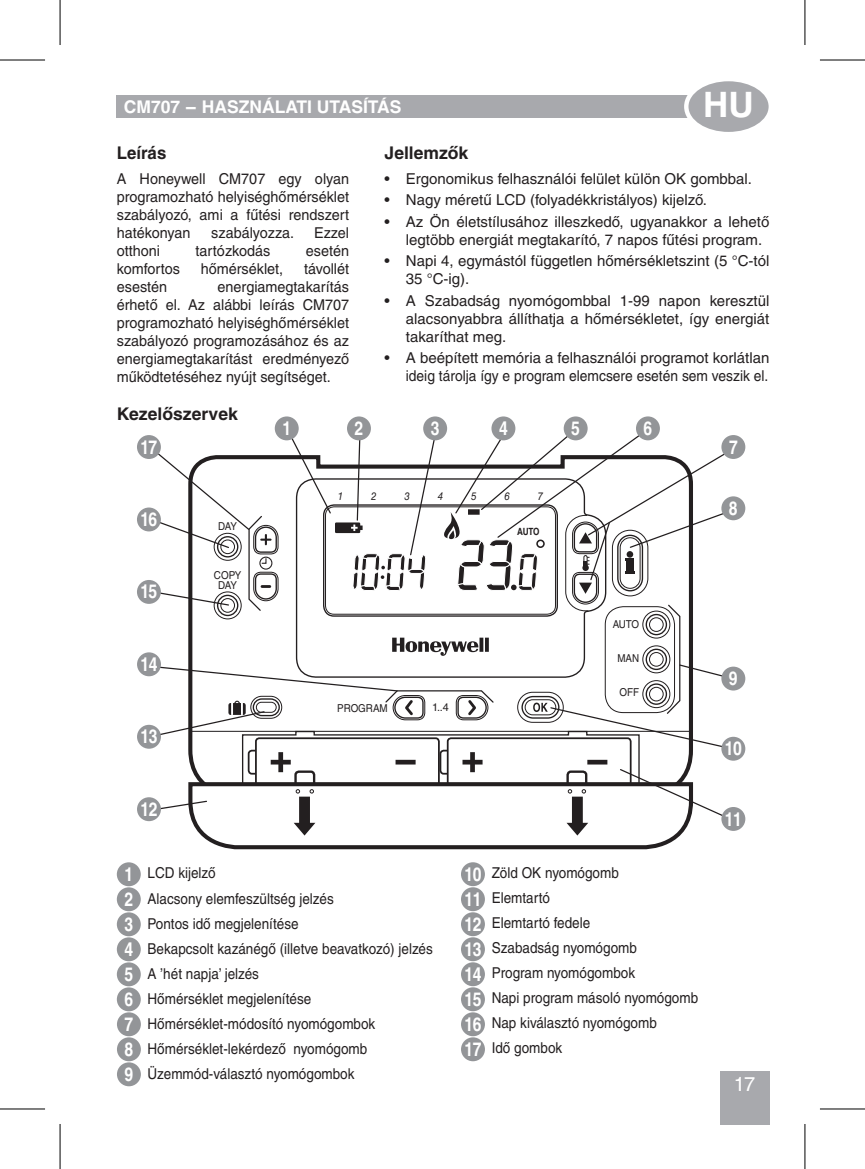
<style>
.page{position:relative;width:865px;height:1169px;background:#fff}
.page>*{position:absolute;margin:0;border:0;box-sizing:border-box;transform-origin:0 0}
.t1{font:700 35px "Helvetica LT Std";color:#fff}
.t2{font:20px "Helvetica LT Std";color:#fff}
.t3{font:700 condensed 19.25px/25px "Helvetica";letter-spacing:-.03em;color:#fff;text-align:justify}
.t4{font:700 17.5px "Helvetica CE";color:#fff}
.t5{font:700 17.5px "Helvetica CE";color:#231f20}
.t6{font:700 17.5px "Helvetica CE";color:#231f20;scale:.96 1}
.t7{font:15px/18px "Helvetica CE";color:#231f20}
.t8{font:15px/25px "Helvetica CE";color:#231f20;scale:.9 1}
.t9{font:15px/18px "Helvetica CE";color:#231f20;text-align:justify;scale:.96 1}
.t10{font:11px/10.2px "Helvetica LT Std";color:#231f20;text-align:center;scale:.9 1}
.t11{font:italic 11px "Helvetica LT Std";color:#231f20;scale:.9 1}
.t12{font:11px "Helvetica LT Std";color:#231f20}
</style>
<div class="page">
<div style="left:719px;top:1072px;width:50px;height:53px;background:#a8a9ad"></div>
<div style="left:117px;top:95px;width:584px;height:23px;background:#a8a9ad"></div>
<div style="left:686px;top:79px;width:84px;height:55px;background:#a8a9ad;border-radius:50%"></div>
<div style="left:683px;top:77px;width:89px;height:59px;border:4px solid #fff;border-radius:50%"></div>
<div style="left:117px;top:862px;width:24px;height:24px;background:#939598;border-radius:50%"></div>
<div style="left:117px;top:887px;width:24px;height:24px;background:#939598;border-radius:50%"></div>
<div style="left:117px;top:912px;width:24px;height:24px;background:#939598;border-radius:50%"></div>
<div style="left:117px;top:937px;width:24px;height:24px;background:#939598;border-radius:50%"></div>
<div style="left:117px;top:962px;width:24px;height:24px;background:#939598;border-radius:50%"></div>
<div style="left:117px;top:987px;width:24px;height:24px;background:#939598;border-radius:50%"></div>
<div style="left:137px;top:507px;width:24px;height:24px;background:#939598;border-radius:50%"></div>
<div style="left:137px;top:580px;width:24px;height:24px;background:#939598;border-radius:50%"></div>
<div style="left:137px;top:435px;width:24px;height:24px;background:#939598;border-radius:50%"></div>
<div style="left:274px;top:416px;width:24px;height:24px;background:#939598;border-radius:50%"></div>
<div style="left:347px;top:416px;width:24px;height:24px;background:#939598;border-radius:50%"></div>
<div style="left:491px;top:416px;width:24px;height:24px;background:#939598;border-radius:50%"></div>
<div style="left:423px;top:416px;width:24px;height:24px;background:#939598;border-radius:50%"></div>
<div style="left:563px;top:416px;width:24px;height:24px;background:#939598;border-radius:50%"></div>
<div style="left:721px;top:496px;width:24px;height:24px;background:#939598;border-radius:50%"></div>
<div style="left:721px;top:667px;width:24px;height:23px;background:#939598;border-radius:50%"></div>
<div style="left:721px;top:737px;width:24px;height:24px;background:#939598;border-radius:50%"></div>
<div style="left:721px;top:435px;width:24px;height:24px;background:#939598;border-radius:50%"></div>
<div style="left:137px;top:797px;width:24px;height:24px;background:#939598;border-radius:50%"></div>
<div style="left:137px;top:725px;width:24px;height:24px;background:#939598;border-radius:50%"></div>
<div style="left:137px;top:652px;width:24px;height:24px;background:#939598;border-radius:50%"></div>
<div style="left:721px;top:807px;width:24px;height:24px;background:#939598;border-radius:50%"></div>
<svg style="left:148px;top:428px;width:587px;height:419px"></svg>
<div style="left:635px;top:416px;width:24px;height:24px;background:#939598;border-radius:50%"></div>
<div style="left:117px;top:1012px;width:24px;height:24px;background:#939598;border-radius:50%"></div>
<div style="left:117px;top:1037px;width:24px;height:24px;background:#939598;border-radius:50%"></div>
<div style="left:117px;top:1062px;width:24px;height:24px;background:#939598;border-radius:50%"></div>
<div style="left:461px;top:862px;width:23px;height:24px;background:#939598;border-radius:50%"></div>
<div style="left:461px;top:887px;width:23px;height:24px;background:#939598;border-radius:50%"></div>
<div style="left:461px;top:912px;width:23px;height:24px;background:#939598;border-radius:50%"></div>
<div style="left:461px;top:937px;width:23px;height:24px;background:#939598;border-radius:50%"></div>
<div style="left:461px;top:962px;width:23px;height:24px;background:#939598;border-radius:50%"></div>
<div style="left:461px;top:987px;width:23px;height:24px;background:#939598;border-radius:50%"></div>
<div style="left:461px;top:1012px;width:23px;height:24px;background:#939598;border-radius:50%"></div>
<div style="left:461px;top:1037px;width:23px;height:24px;background:#939598;border-radius:50%"></div>
<hr style="left:60px;top:0;width:1px;height:45px;background:#000">
<hr style="left:0;top:60px;width:45px;height:1px;background:#000">
<hr style="left:804px;top:0;width:1px;height:45px;background:#000">
<hr style="left:819px;top:60px;width:45px;height:1px;background:#000">
<hr style="left:60px;top:1124px;width:1px;height:45px;background:#000">
<hr style="left:0;top:1108px;width:45px;height:1px;background:#000">
<hr style="left:804px;top:1124px;width:1px;height:45px;background:#000">
<hr style="left:819px;top:1108px;width:45px;height:1px;background:#000">
<p class="t4" style="left:124px;top:97px;width:279px">CM707 - HASZNÁLATI UTASÍTÁS</p>
<h1 class="t1" style="left:702px;top:84px;width:52px">HU</h1>
<p class="t5" style="left:384px;top:142px;width:85px">Jellemzők</p>
<p class="t7" style="left:384px;top:169px;width:369px">• Ergonomikus felhasználói felület külön OK gombbal.</p>
<p class="t7" style="left:384px;top:191px;width:324px">• Nagy méretű LCD (folyadékkristályos) kijelző.</p>
<p class="t7" style="left:405px;top:212px;width:365px;text-indent:-21px">• Az Ön életstílusához illeszkedő, ugyanakkor a lehető legtöbb energiát megtakarító, 7 napos fűtési program.</p>
<p class="t7" style="left:405px;top:252px;width:365px;text-indent:-21px">• Napi 4, egymástól független hőmérsékletszint (5 °C-tól<br>35 °C-ig).</p>
<p class="t7" style="left:405px;top:292px;width:365px;text-align:justify;text-indent:-21px">• A Szabadság nyomógombbal 1-99 napon keresztül alacsonyabbra állíthatja a hőmérsékletet, így energiát takaríthat meg.</p>
<p class="t7" style="left:384px;top:349px;width:386px;text-align:right">• A beépített memória a felhasználói programot korlátlan ideig tárolja így e program elemcsere esetén sem veszik el.</p>
<p class="t6" style="left:117px;top:142px;width:53px">Leírás</p>
<p class="t9" style="left:117px;top:169px;width:243px">A Honeywell CM707 egy olyan programozható helyiséghőmérséklet szabályozó, ami a fűtési rendszert hatékonyan</p>
<p class="t9" style="left:211px;top:223px;width:88px">szabályozza.</p>
<p class="t9" style="left:314px;top:223px;width:38px">Ezzel</p>
<p class="t9" style="left:117px;top:241px;width:47px">otthoni</p>
<p class="t9" style="left:195px;top:241px;width:79px">tartózkodás</p>
<p class="t9" style="left:306px;top:241px;width:47px">esetén</p>
<p class="t9" style="left:117px;top:259px;width:67px">komfortos</p>
<p class="t9" style="left:201px;top:259px;width:87px">hőmérséklet,</p>
<p class="t9" style="left:304px;top:259px;width:48px">távollét</p>
<p class="t9" style="left:117px;top:277px;width:54px">esestén</p>
<p class="t9" style="left:117px;top:277px;width:243px;text-indent:101px">energiamegtakarítás érhető el. Az alábbi leírás CM707 programozható helyiséghőmérséklet szabályozó programozásához és az energiamegtakarítást eredményező működtetéséhez nyújt segítséget.</p>
<p class="t5" style="left:117px;top:403px;width:122px">Kezelőszervek</p>
<p class="t3" style="left:643px;top:415px;width:10px">6</p>
<p class="t3" style="left:282px;top:415px;width:10px">1</p>
<p class="t3" style="left:354px;top:415px;width:10px">2</p>
<p class="t3" style="left:430px;top:415px;width:10px">3</p>
<p class="t3" style="left:499px;top:415px;width:10px">4</p>
<p class="t3" style="left:571px;top:415px;width:10px">5</p>
<p class="t3" style="left:140px;top:434px;width:18px">17</p>
<p class="t3" style="left:140px;top:506px;width:18px">16</p>
<p class="t3" style="left:140px;top:579px;width:18px">15</p>
<p class="t3" style="left:140px;top:651px;width:18px">14</p>
<p class="t3" style="left:140px;top:724px;width:18px">13</p>
<p class="t10" style="left:218px;top:521px;width:22px">DAY</p>
<p class="t10" style="left:214px;top:569px;width:32px">COPY<br>DAY</p>
<p class="t11" style="left:337px;top:489px;width:8px">1</p>
<p class="t11" style="left:371px;top:489px;width:8px">2</p>
<p class="t11" style="left:404px;top:489px;width:8px">3</p>
<p class="t11" style="left:437px;top:489px;width:8px">4</p>
<p class="t11" style="left:471px;top:489px;width:8px">5</p>
<p class="t11" style="left:504px;top:489px;width:8px">6</p>
<p class="t11" style="left:537px;top:489px;width:8px">7</p>
<p class="t10" style="left:337px;top:702px;width:58px">PROGRAM</p>
<p class="t12" style="left:432px;top:700px;width:18px">1..4</p>
<p class="t10" style="left:612px;top:619px;width:31px">AUTO</p>
<p class="t10" style="left:617px;top:653px;width:26px">MAN</p>
<p class="t10" style="left:619px;top:687px;width:23px">OFF</p>
<p class="t3" style="left:140px;top:796px;width:18px">12</p>
<p class="t3" style="left:124px;top:861px;width:10px">1<br>2<br>3<br>4<br>5<br>6</p>
<p class="t3" style="left:124px;top:1011px;width:10px">7<br>8<br>9</p>
<p class="t8" style="left:147px;top:861px;width:318px">LCD kijelző<br>Alacsony elemfeszültség jelzés<br>Pontos idő megjelenítése<br>Bekapcsolt kazánégő (illetve beavatkozó) jelzés<br>A ’hét napja’ jelzés<br>Hőmérséklet megjelenítése<br>Hőmérséklet-módosító nyomógombok<br>Hőmérséklet-lekérdező nyomógomb<br>Üzemmód-választó nyomógombok</p>
<p class="t3" style="left:464px;top:861px;width:18px">10<br>11<br>12<br>13<br>14<br>15<br>16<br>17</p>
<p class="t8" style="left:491px;top:861px;width:231px">Zöld OK nyomógomb<br>Elemtartó<br>Elemtartó fedele<br>Szabadság nyomógomb<br>Program nyomógombok<br>Napi program másoló nyomógomb<br>Nap kiválasztó nyomógomb<br>Idő gombok</p>
<p class="t3" style="left:728px;top:434px;width:10px">7</p>
<p class="t3" style="left:728px;top:495px;width:10px">8</p>
<p class="t3" style="left:728px;top:665px;width:10px">9</p>
<p class="t3" style="left:724px;top:736px;width:18px">10</p>
<p class="t3" style="left:724px;top:806px;width:18px">11</p>
<h2 class="t2" style="left:733px;top:1072px;width:23px">17</h2>
</div>
